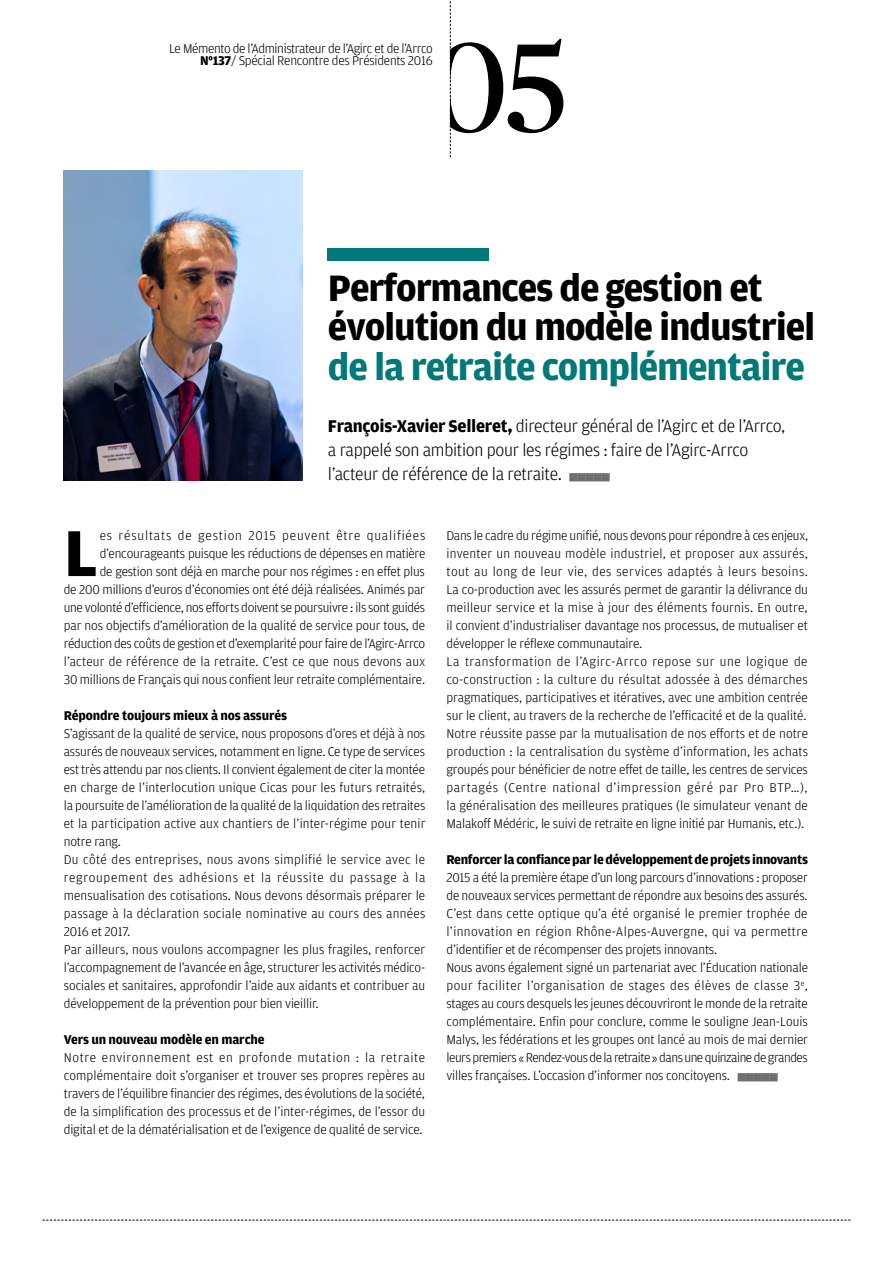
<style>
.page{position:relative;width:893px;height:1263px;background:#fff}
.page>*{position:absolute;margin:0;border:0;box-sizing:border-box;transform-origin:0 0}
.t1{font:141.15px "Mercury Display";color:#000}
.t2{font:700 68.85px "Amplitude";color:#000}
.t3{font:700 39px/39px "Amplitude";letter-spacing:-.03em;color:#000}
.t4{font:700 39px "Amplitude";letter-spacing:-.03em;color:#007978}
.t5{font:300 18px/24px "Amplitude";letter-spacing:-.015em;color:#000}
.t6{font:300 13.5px/18px "Amplitude";letter-spacing:-.01em;color:#000}
.t7{font:700 13.5px "Amplitude";letter-spacing:-.02em;color:#000}
.t8{font:300 13.5px/12px "Amplitude";letter-spacing:-.03em;color:#000;text-align:right}
.s1{font-weight:700}
.s2{color:#706f6f}
</style>
<div class="page">
<svg style="left:450px;top:1px;width:1px;height:156px"></svg>
<div style="left:327px;top:248px;width:162px;height:13px;background:#007978"></div>
<img style="left:64px;top:170px;width:239px;height:310px">
<svg style="left:43px;top:1220px;width:807px;height:1px"></svg>
<h1 class="t1" style="left:430px;top:-13px;width:143px">05</h1>
<p class="t8" style="left:169px;top:43px;width:265px">Le Mémento de l’Administrateur de l’Agirc et de l’Arrco<br><span class="s1">N°137</span>/ Spécial Rencontre des Présidents 2016</p>
<h3 class="t3" style="left:328px;top:268px;width:489px">Performances de gestion et évolution du modèle industriel</h3>
<h3 class="t4" style="left:328px;top:345px;width:478px">de la retraite complémentaire</h3>
<h3 class="t5" style="left:328px;top:414px;width:459px"><span class="s1">François-Xavier Selleret,</span> directeur général de l’Agirc et de l’Arrco, a rappelé son ambition pour les régimes : faire de l’Agirc-Arrco l’acteur de référence de la retraite. <span class="s2">■■■■■</span></h3>
<p class="t6" style="left:64px;top:527px;width:363px;text-align:right">es résultats de gestion 2015 peuvent être qualifiées d’encourageants puisque les réductions de dépenses en matière<br>de gestion sont déjà en marche pour nos régimes : en effet plus<br>de 200 millions d’euros d’économies ont été déjà réalisées. Animés par une volonté d’efficience, nos efforts doivent se poursuivre : ils sont guidés par nos objectifs d’amélioration de la qualité de service pour tous, de réduction des coûts de gestion et d’exemplarité pour faire de l’Agirc-Arrco l’acteur de référence de la retraite. C’est ce que nous devons aux 30 millions de Français qui nous confient leur retraite complémentaire.</p>
<p class="t7" style="left:64px;top:708px;width:225px">Répondre toujours mieux à nos assurés</p>
<p class="t6" style="left:64px;top:725px;width:363px">S’agissant de la qualité de service, nous proposons d’ores et déjà à nos assurés de nouveaux services, notamment en ligne. Ce type de services est très attendu par nos clients. Il convient également de citer la montée en charge de l’interlocution unique Cicas pour les futurs retraités, la poursuite de l’amélioration de la qualité de la liquidation des retraites et la participation active aux chantiers de l’inter-régime pour tenir notre rang.<br>Du côté des entreprises, nous avons simplifié le service avec le regroupement des adhésions et la réussite du passage à la mensualisation des cotisations. Nous devons désormais préparer le passage à la déclaration sociale nominative au cours des années 2016 et 2017.<br>Par ailleurs, nous voulons accompagner les plus fragiles, renforcer l’accompagnement de l’avancée en âge, structurer les activités médico&shy;sociales et sanitaires, approfondir l’aide aux aidants et contribuer au développement de la prévention pour bien vieillir.</p>
<p class="t7" style="left:64px;top:1032px;width:202px">Vers un nouveau modèle en marche</p>
<p class="t6" style="left:64px;top:1049px;width:363px;text-align:justify">Notre environnement est en profonde mutation : la retraite complémentaire doit s’organiser et trouver ses propres repères au travers de l’équilibre financier des régimes, des évolutions de la société, de la simplification des processus et de l’inter-régimes, de l’essor du digital et de la dématérialisation et de l’exigence de qualité de service.</p>
<h2 class="t2" style="left:64px;top:515px;width:35px">L</h2>
<p class="t6" style="left:446px;top:526px;width:363px">Dans le cadre du régime unifié, nous devons pour répondre à ces enjeux, inventer un nouveau modèle industriel, et proposer aux assurés, tout au long de leur vie, des services adaptés à leurs besoins.<br>La co-production avec les assurés permet de garantir la délivrance du meilleur service et la mise à jour des éléments fournis. En outre, il convient d’industrialiser davantage nos processus, de mutualiser et développer le réflexe communautaire.<br>La transformation de l’Agirc-Arrco repose sur une logique de co-construction : la culture du résultat adossée à des démarches pragmatiques, participatives et itératives, avec une ambition centrée sur le client, au travers de la recherche de l’efficacité et de la qualité.<br>Notre réussite passe par la mutualisation de nos efforts et de notre production : la centralisation du système d’information, les achats groupés pour bénéficier de notre effet de taille, les centres de services partagés (Centre national d’impression géré par Pro BTP…), la généralisation des meilleures pratiques (le simulateur venant de Malakoff Médéric, le suivi de retraite en ligne initié par Humanis, etc.).</p>
<p class="t7" style="left:446px;top:852px;width:363px">Renforcer la confiance par le développement de projets innovants</p>
<p class="t6" style="left:446px;top:868px;width:363px">2015 a été la première étape d’un long parcours d’innovations : proposer de nouveaux services permettant de répondre aux besoins des assurés.<br>C’est dans cette optique qu’a été organisé le premier trophée de l’innovation en région Rhône-Alpes-Auvergne, qui va permettre d’identifier et de récompenser des projets innovants.<br>Nous avons également signé un partenariat avec l’Éducation nationale pour faciliter l’organisation de stages des élèves de classe 3<sup>e</sup>, stages au cours desquels les jeunes découvriront le monde de la retraite complémentaire. Enfin pour conclure, comme le souligne Jean-Louis Malys, les fédérations et les groupes ont lancé au mois de mai dernier leurs premiers « Rendez-vous de la retraite » dans une quinzainedegrandes villes françaises. L’occasion d’informer nos concitoyens. <span class="s2">■■■■■</span></p>
</div>
